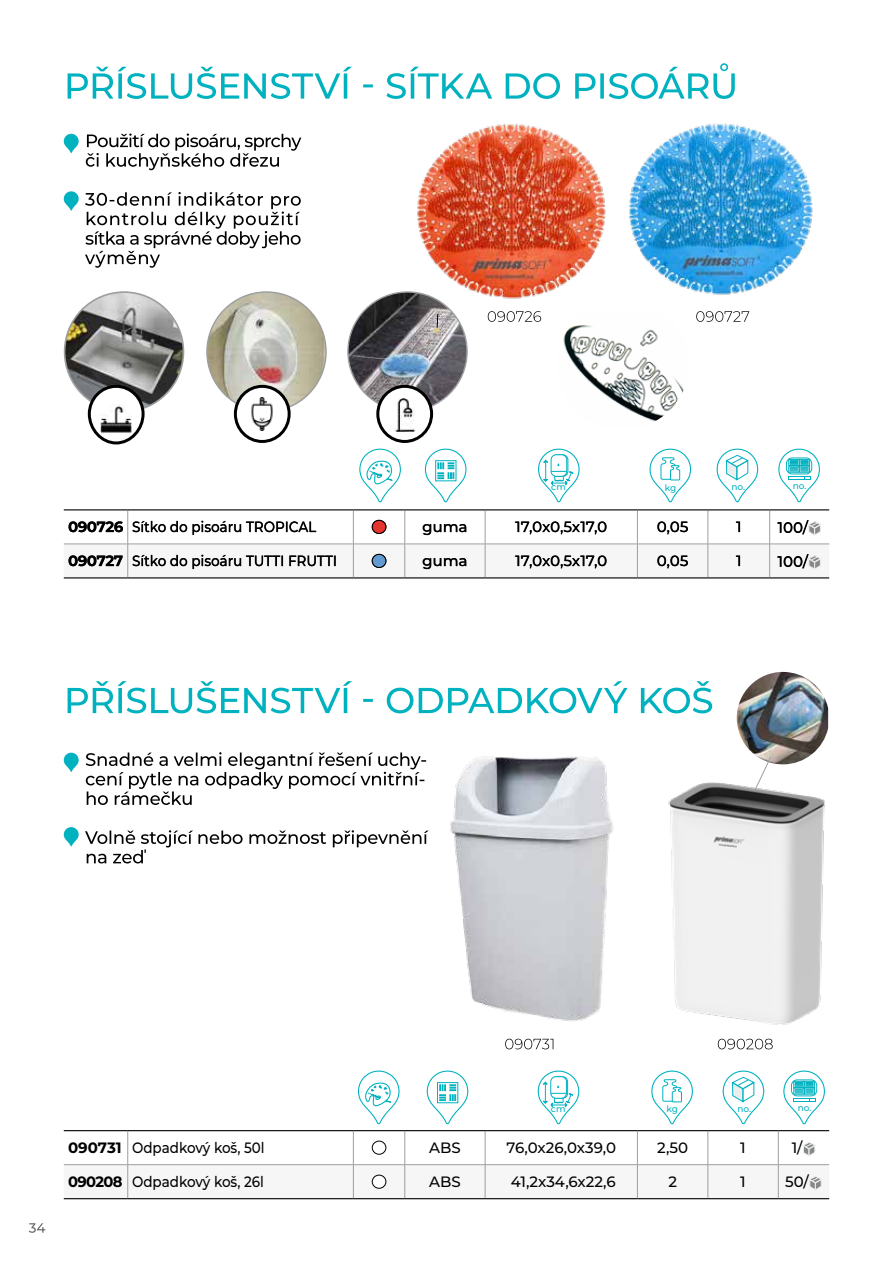
<style>
.page{position:relative;width:893px;height:1263px;background:#fff}
.page>*{position:absolute;margin:0;border:0;box-sizing:border-box;transform-origin:0 0}
.t1{font:500 15px "Montserrat";color:#000;scale:.9 1}
.t2{font:500 15px "Montserrat";color:#000}
.t3{font:500 9px "Montserrat";color:#00b2c0}
.s1{font-weight:700}
</style>
<div class="page">
<svg style="left:29px;top:1223px;width:16px;height:10px"></svg>
<svg style="left:68px;top:63px;width:667px;height:36px"></svg>
<svg style="left:68px;top:681px;width:644px;height:32px"></svg>
<svg style="left:85px;top:192px;width:216px;height:76px"></svg>
<svg style="left:86px;top:133px;width:215px;height:37px"></svg>
<svg style="left:85px;top:830px;width:344px;height:33px"></svg>
<svg style="left:86px;top:752px;width:340px;height:53px"></svg>
<hr style="left:127px;top:510px;width:1px;height:34px;background:#9c9e9f">
<hr style="left:353px;top:510px;width:1px;height:34px;background:#9c9e9f">
<hr style="left:404px;top:510px;width:1px;height:34px;background:#9c9e9f">
<hr style="left:485px;top:510px;width:1px;height:34px;background:#9c9e9f">
<hr style="left:637px;top:510px;width:1px;height:34px;background:#9c9e9f">
<hr style="left:708px;top:510px;width:1px;height:34px;background:#9c9e9f">
<hr style="left:769px;top:510px;width:1px;height:34px;background:#9c9e9f">
<hr style="left:64px;top:509px;width:64px;height:1px;background:#000">
<hr style="left:128px;top:509px;width:225px;height:1px;background:#000">
<hr style="left:353px;top:509px;width:52px;height:1px;background:#000">
<hr style="left:405px;top:509px;width:80px;height:1px;background:#000">
<hr style="left:485px;top:509px;width:152px;height:1px;background:#000">
<hr style="left:637px;top:509px;width:71px;height:1px;background:#000">
<hr style="left:708px;top:509px;width:62px;height:1px;background:#000">
<hr style="left:770px;top:509px;width:59px;height:1px;background:#000">
<img style="left:65px;top:292px;width:118px;height:119px;border-radius:60px">
<img style="left:207px;top:292px;width:119px;height:119px;border-radius:60px">
<img style="left:348px;top:292px;width:119px;height:119px;border-radius:60px">
<svg style="left:434px;top:314px;width:5px;height:19px"></svg>
<svg style="left:89px;top:386px;width:54px;height:57px"></svg>
<div style="left:88px;top:385px;width:57px;height:59px;border:3px solid #000;border-radius:50%"></div>
<img style="left:101px;top:404px;width:30px;height:31px">
<svg style="left:378px;top:386px;width:54px;height:55px"></svg>
<div style="left:376px;top:385px;width:57px;height:58px;border:3px solid #000;border-radius:50%"></div>
<img style="left:390px;top:399px;width:33px;height:33px">
<svg style="left:235px;top:386px;width:54px;height:55px"></svg>
<div style="left:234px;top:385px;width:57px;height:58px;border:3px solid #000;border-radius:50%"></div>
<img style="left:246px;top:397px;width:33px;height:33px">
<img style="left:413px;top:123px;width:193px;height:182px">
<svg style="left:488px;top:311px;width:53px;height:11px"></svg>
<svg style="left:696px;top:311px;width:53px;height:11px"></svg>
<img style="left:629px;top:123px;width:184px;height:172px">
<img style="left:563px;top:325px;width:121px;height:97px">
<hr style="left:64px;top:1164px;width:64px;height:1px;background:#9c9e9f">
<hr style="left:128px;top:1164px;width:225px;height:1px;background:#9c9e9f">
<hr style="left:353px;top:1164px;width:52px;height:1px;background:#9c9e9f">
<hr style="left:405px;top:1164px;width:80px;height:1px;background:#9c9e9f">
<hr style="left:485px;top:1164px;width:152px;height:1px;background:#9c9e9f">
<hr style="left:637px;top:1164px;width:71px;height:1px;background:#9c9e9f">
<hr style="left:708px;top:1164px;width:70px;height:1px;background:#9c9e9f">
<hr style="left:778px;top:1164px;width:51px;height:1px;background:#9c9e9f">
<hr style="left:127px;top:1131px;width:1px;height:33px;background:#9c9e9f">
<hr style="left:353px;top:1131px;width:1px;height:33px;background:#9c9e9f">
<hr style="left:404px;top:1131px;width:1px;height:33px;background:#9c9e9f">
<hr style="left:485px;top:1131px;width:1px;height:33px;background:#9c9e9f">
<hr style="left:637px;top:1131px;width:1px;height:33px;background:#9c9e9f">
<hr style="left:708px;top:1131px;width:1px;height:33px;background:#9c9e9f">
<hr style="left:778px;top:1131px;width:1px;height:33px;background:#9c9e9f">
<hr style="left:64px;top:1130px;width:64px;height:1px;background:#000">
<hr style="left:128px;top:1130px;width:225px;height:1px;background:#000">
<hr style="left:353px;top:1130px;width:52px;height:1px;background:#000">
<hr style="left:405px;top:1130px;width:80px;height:1px;background:#000">
<hr style="left:485px;top:1130px;width:152px;height:1px;background:#000">
<hr style="left:637px;top:1130px;width:71px;height:1px;background:#000">
<hr style="left:708px;top:1130px;width:70px;height:1px;background:#000">
<hr style="left:778px;top:1130px;width:51px;height:1px;background:#000">
<div style="left:372px;top:1140px;width:14px;height:15px;border:1px solid #000;border-radius:50%"></div>
<svg style="left:803px;top:1142px;width:13px;height:14px"></svg>
<svg style="left:64px;top:1165px;width:765px;height:34px"></svg>
<svg style="left:505px;top:1039px;width:48px;height:10px"></svg>
<svg style="left:718px;top:1039px;width:55px;height:10px"></svg>
<img style="left:450px;top:756px;width:164px;height:265px">
<img style="left:668px;top:782px;width:157px;height:243px">
<svg style="left:64px;top:134px;width:15px;height:19px"></svg>
<svg style="left:64px;top:191px;width:15px;height:20px"></svg>
<svg style="left:64px;top:753px;width:15px;height:19px"></svg>
<svg style="left:64px;top:827px;width:15px;height:19px"></svg>
<svg style="left:359px;top:448px;width:42px;height:55px"></svg>
<svg style="left:424px;top:448px;width:43px;height:55px"></svg>
<svg style="left:649px;top:448px;width:43px;height:55px"></svg>
<svg style="left:716px;top:448px;width:43px;height:55px"></svg>
<svg style="left:778px;top:448px;width:42px;height:55px"></svg>
<svg style="left:538px;top:448px;width:42px;height:55px"></svg>
<svg style="left:358px;top:1070px;width:42px;height:55px"></svg>
<svg style="left:426px;top:1070px;width:43px;height:55px"></svg>
<svg style="left:651px;top:1070px;width:42px;height:55px"></svg>
<svg style="left:722px;top:1070px;width:43px;height:55px"></svg>
<svg style="left:783px;top:1070px;width:42px;height:55px"></svg>
<svg style="left:537px;top:1070px;width:43px;height:55px"></svg>
<img style="left:737px;top:672px;width:91px;height:92px">
<svg style="left:754px;top:756px;width:18px;height:35px"></svg>
<svg style="left:736px;top:522px;width:4px;height:10px"></svg>
<svg style="left:657px;top:521px;width:31px;height:13px"></svg>
<svg style="left:515px;top:521px;width:92px;height:13px"></svg>
<svg style="left:423px;top:524px;width:43px;height:11px"></svg>
<svg style="left:133px;top:521px;width:183px;height:14px"></svg>
<svg style="left:69px;top:521px;width:54px;height:11px"></svg>
<div style="left:372px;top:520px;width:14px;height:13px;background:#e53530;border-radius:50%"></div>
<div style="left:372px;top:520px;width:14px;height:14px;border:1px solid #000;border-radius:50%"></div>
<svg style="left:778px;top:520px;width:43px;height:16px"></svg>
<svg style="left:64px;top:544px;width:765px;height:34px"></svg>
<p class="t3" style="left:551px;top:481px;width:16px">cm</p>
<p class="t3" style="left:665px;top:481px;width:13px">kg</p>
<p class="t3" style="left:731px;top:480px;width:15px">no.</p>
<p class="t3" style="left:793px;top:479px;width:15px">no.</p>
<p class="t1" style="left:68px;top:516px;width:277px"><span class="s1">090726</span> Sítko do pisoáru TROPICAL</p>
<p class="t2" style="left:422px;top:516px;width:47px">guma</p>
<p class="t2" style="left:515px;top:516px;width:94px">17,0x0,5x17,0</p>
<p class="t2" style="left:657px;top:516px;width:33px">0,05</p>
<p class="t2" style="left:736px;top:516px;width:7px">1</p>
<p class="t2" style="left:777px;top:517px;width:32px">100/</p>
<p class="t1" style="left:68px;top:550px;width:300px"><span class="s1">090727</span> Sítko do pisoáru TUTTI FRUTTI</p>
<p class="t2" style="left:422px;top:550px;width:47px">guma</p>
<p class="t2" style="left:515px;top:550px;width:94px">17,0x0,5x17,0</p>
<p class="t2" style="left:657px;top:550px;width:33px">0,05</p>
<p class="t2" style="left:736px;top:550px;width:7px">1</p>
<p class="t2" style="left:777px;top:551px;width:32px">100/</p>
<p class="t3" style="left:551px;top:1103px;width:16px">cm</p>
<p class="t3" style="left:666px;top:1103px;width:13px">kg</p>
<p class="t3" style="left:737px;top:1102px;width:15px">no.</p>
<p class="t3" style="left:798px;top:1101px;width:15px">no.</p>
<p class="t1" style="left:68px;top:1137px;width:220px"><span class="s1">090731</span> Odpadkový koš, 50l</p>
<p class="t2" style="left:429px;top:1137px;width:33px">ABS</p>
<p class="t2" style="left:506px;top:1137px;width:111px">76,0x26,0x39,0</p>
<p class="t2" style="left:657px;top:1137px;width:32px">2,50</p>
<p class="t2" style="left:740px;top:1137px;width:7px">1</p>
<p class="t2" style="left:792px;top:1137px;width:12px">1/</p>
<p class="t1" style="left:68px;top:1171px;width:219px"><span class="s1">090208</span> Odpadkový koš, 26l</p>
<p class="t2" style="left:429px;top:1171px;width:33px">ABS</p>
<p class="t2" style="left:511px;top:1171px;width:106px">41,2x34,6x22,6</p>
<p class="t2" style="left:668px;top:1171px;width:10px">2</p>
<p class="t2" style="left:740px;top:1171px;width:7px">1</p>
<p class="t2" style="left:785px;top:1171px;width:25px">50/</p>
</div>
